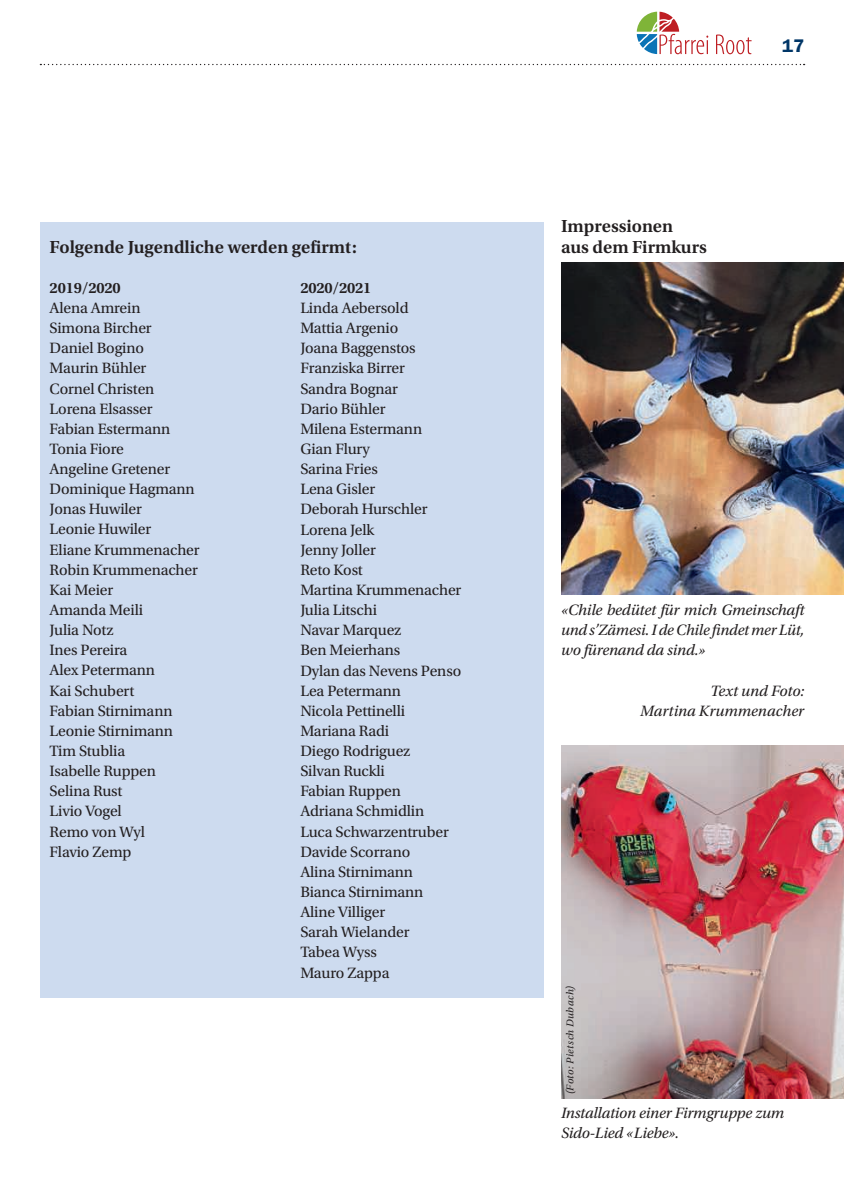
<style>
.page{position:relative;width:844px;height:1191px;background:#fff}
.page>*{position:absolute;margin:0;border:0;box-sizing:border-box;transform-origin:0 0}
.t1{font:600 18.38px/20.1px "Utopia Std";color:#231f20}
.t2{font:600 18.38px "ITC Franklin Gothic Std";color:#003667}
.t3{font:15.75px/20.1px "Utopia Std";letter-spacing:-.01em;color:#231f20}
.t4{font:italic 15.75px/20.1px "Utopia Std";letter-spacing:-.01em;color:#231f20;text-align:justify}
.t5{font:600 15.75px "Utopia Std";letter-spacing:-.01em;color:#231f20}
.t6{font:italic 10.5px "Utopia Std";letter-spacing:.045em;color:#231f20}
</style>
<div class="page">
<svg style="left:636px;top:12px;width:72px;height:42px"></svg>
<svg style="left:716px;top:34px;width:35px;height:20px"></svg>
<svg style="left:40px;top:64px;width:764px;height:1px"></svg>
<div style="left:40px;top:222px;width:503px;height:775px;background:#cddbef"></div>
<img style="left:561px;top:263px;width:282px;height:332px">
<img style="left:561px;top:746px;width:282px;height:352px">
<p class="t1" style="left:50px;top:237px;width:308px">Folgende Jugendliche werden gefirmt:</p>
<p class="t5" style="left:50px;top:279px;width:73px">2019/2020</p>
<p class="t3" style="left:50px;top:298px;width:151px">Alena Amrein<br>Simona Bircher<br>Daniel Bogino<br>Maurin Bühler<br>Cornel Christen<br>Lorena Elsasser<br>Fabian Estermann<br>Tonia Fiore<br>Angeline Gretener<br>Dominique Hagmann<br>Jonas Huwiler<br>Leonie Huwiler<br>Eliane Krummenacher<br>Robin Krummenacher<br>Kai Meier<br>Amanda Meili<br>Julia Notz<br>Ines Pereira<br>Alex Petermann<br>Kai Schubert<br>Fabian Stirnimann<br>Leonie Stirnimann<br>Tim Stublia<br>Isabelle Ruppen<br>Selina Rust<br>Livio Vogel<br>Remo von Wyl<br>Flavio Zemp</p>
<p class="t5" style="left:300px;top:279px;width:73px">2020/2021</p>
<p class="t3" style="left:300px;top:298px;width:162px">Linda Aebersold<br>Mattia Argenio<br>Joana Baggenstos<br>Franziska Birrer<br>Sandra Bognar<br>Dario Bühler<br>Milena Estermann<br>Gian Flury<br>Sarina Fries<br>Lena Gisler<br>Deborah Hurschler<br>Lorena Jelk<br>Jenny Joller<br>Reto Kost<br>Martina Krummenacher<br>Julia Litschi<br>Navar Marquez<br>Ben Meierhans<br>Dylan das Nevens Penso<br>Lea Petermann<br>Nicola Pettinelli<br>Mariana Radi<br>Diego Rodriguez<br>Silvan Ruckli<br>Fabian Ruppen<br>Adriana Schmidlin<br>Luca Schwarzentruber<br>Davide Scorrano<br>Alina Stirnimann<br>Bianca Stirnimann<br>Aline Villiger<br>Sarah Wielander<br>Tabea Wyss<br>Mauro Zappa</p>
<p class="t1" style="left:561px;top:217px;width:147px">Impressionen<br>aus dem Firmkurs</p>
<p class="t2" style="left:781px;top:35px;width:24px">17</p>
<p class="t4" style="left:561px;top:600px;width:245px">«Chile bedütet für mich Gmeinschaft und s’Zämesi. I de Chile findet mer Lüt, wo fürenand da sind.»</p>
<p class="t4" style="left:640px;top:680px;width:166px;text-align:right">Text und Foto:<br>Martina Krummenacher</p>
<p class="t6" style="left:564px;top:1094px;width:111px;rotate:-90deg">(Foto: Pietsch Dubach)</p>
<p class="t4" style="left:561px;top:1103px;width:225px">Installation einer Firmgruppe zum<br>Sido-Lied «Liebe».</p>
</div>
